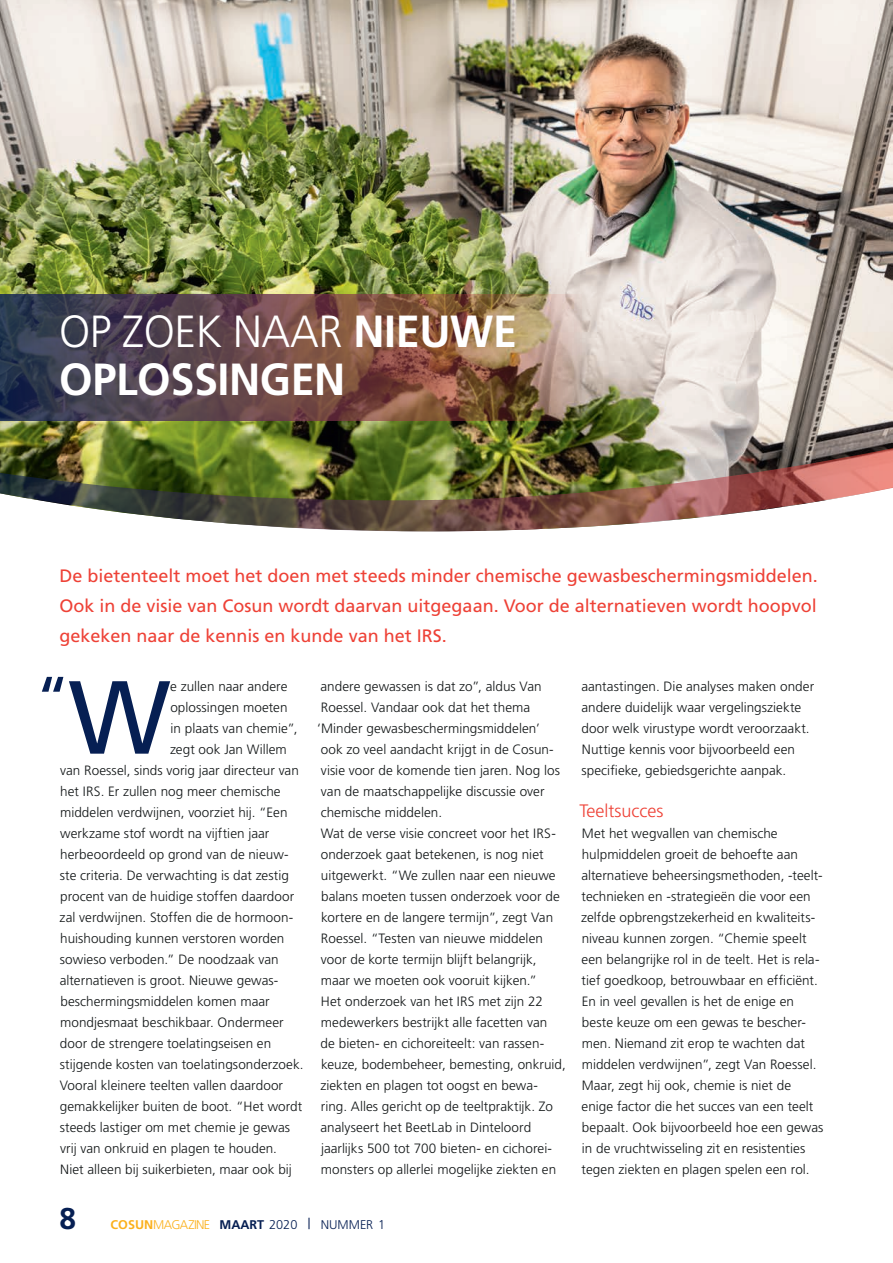
<style>
.page{position:relative;width:893px;height:1263px;background:#fff}
.page>*{position:absolute;margin:0;border:0;box-sizing:border-box;transform-origin:0 0}
.t1{font:60.45px "Frutiger";color:#061f53}
.t2{font:700 45px/48px "Frutiger";letter-spacing:-.01em;color:#fff;scale:.96 1}
.t3{font:700 30px "Frutiger";color:#061f53}
.t4{font:18px/30px "Frutiger";color:#ee4136;text-align:justify}
.t5{font:300 18px "Frutiger";color:#ee4136}
.t6{font:300 13.5px/21px "Frutiger";letter-spacing:.005em;color:#121617}
.t7{font:300 12.6px "Frutiger";letter-spacing:-.03em;color:#fbb01b}
.s1{font-weight:300}
.s2{font-size:103.8px}
.s3{font-weight:700}
.s4{font-weight:700;color:#061f53}
.s5{font-size:12.75px;color:#061f53}
.s6{font-size:15px;color:#061f53}
.s7{color:#061f53}
</style>
<div class="page">
<img style="left:0;top:0;width:893px;height:448px">
<img style="left:0;top:448px;width:893px;height:84px">
<img style="left:0;top:295px;width:581px;height:126px">
<h2 class="t2" style="left:59px;top:307px;width:478px"><span class="s1">OP ZOEK NAAR</span> NIEUWE<br>OPLOSSINGEN</h2>
<h3 class="t4" style="left:60px;top:561px;width:760px">De bietenteelt moet het doen met steeds minder chemische gewasbeschermingsmiddelen.<br>Ook in de visie van Cosun wordt daarvan uitgegaan. Voor de alternatieven wordt hoopvol gekeken naar de kennis en kunde van het IRS.</h3>
<h1 class="t1" style="left:36px;top:662px;width:136px">“<span class="s2">W</span></h1>
<p class="t6" style="left:170px;top:675px;width:119px">e zullen naar andere</p>
<p class="t6" style="left:170px;top:696px;width:119px">oplossingen moeten</p>
<p class="t6" style="left:171px;top:717px;width:128px">in plaats van chemie”,</p>
<p class="t6" style="left:170px;top:738px;width:118px">zegt ook Jan Willem</p>
<p class="t6" style="left:60px;top:759px;width:240px">van Roessel, sinds vorig jaar directeur van</p>
<p class="t6" style="left:60px;top:780px;width:222px">het IRS. Er zullen nog meer chemische</p>
<p class="t6" style="left:60px;top:801px;width:229px">middelen verdwijnen, voorziet hij. “Een</p>
<p class="t6" style="left:60px;top:822px;width:211px">werkzame stof wordt na vijftien jaar</p>
<p class="t6" style="left:60px;top:843px;width:230px">herbeoordeeld op grond van de nieuw-</p>
<p class="t6" style="left:60px;top:864px;width:231px">ste criteria. De verwachting is dat zestig</p>
<p class="t6" style="left:60px;top:885px;width:236px">procent van de huidige stoffen daardoor</p>
<p class="t6" style="left:60px;top:906px;width:235px">zal verdwijnen. Stoffen die de hormoon-</p>
<p class="t6" style="left:60px;top:927px;width:226px">huishouding kunnen verstoren worden</p>
<p class="t6" style="left:60px;top:948px;width:220px">sowieso verboden.” De noodzaak van</p>
<p class="t6" style="left:60px;top:969px;width:220px">alternatieven is groot. Nieuwe gewas-</p>
<p class="t6" style="left:60px;top:990px;width:211px">beschermingsmiddelen komen maar</p>
<p class="t6" style="left:60px;top:1011px;width:225px">mondjesmaat beschikbaar. Ondermeer</p>
<p class="t6" style="left:60px;top:1032px;width:213px">door de strengere toelatingseisen en</p>
<p class="t6" style="left:60px;top:1053px;width:245px">stijgende kosten van toelatingsonderzoek.</p>
<p class="t6" style="left:60px;top:1074px;width:225px">Vooral kleinere teelten vallen daardoor</p>
<p class="t6" style="left:60px;top:1095px;width:244px">gemakkelijker buiten de boot. “Het wordt</p>
<p class="t6" style="left:60px;top:1117px;width:232px">steeds lastiger om met chemie je gewas</p>
<p class="t6" style="left:60px;top:1138px;width:218px">vrij van onkruid en plagen te houden.</p>
<p class="t6" style="left:60px;top:1159px;width:233px">Niet alleen bij suikerbieten, maar ook bij</p>
<p class="t6" style="left:317px;top:676px;width:250px">andere gewassen is dat zo”, aldus Van Roessel. Vandaar ook dat het thema ‘Minder gewasbeschermingsmiddelen’<br>ook zo veel aandacht krijgt in de Cosun&shy;visie voor de komende tien jaren. Nog los van de maatschappelijke discussie over chemische middelen.<br>Wat de verse visie concreet voor het IRS&shy;onderzoek gaat betekenen, is nog niet uitgewerkt. “We zullen naar een nieuwe balans moeten tussen onderzoek voor de kortere en de langere termijn”, zegt Van Roessel. “Testen van nieuwe middelen voor de korte termijn blijft belangrijk,<br>maar we moeten ook vooruit kijken.”<br>Het onderzoek van het IRS met zijn 22 medewerkers bestrijkt alle facetten van<br>de bieten- en cichoreiteelt: van rassen&shy;keuze, bodembeheer, bemesting, onkruid, ziekten en plagen tot oogst en bewa-<br>ring. Alles gericht op de teeltpraktijk. Zo analyseert het BeetLab in Dinteloord jaarlijks 500 tot 700 bieten- en cichorei&shy;monsters op allerlei mogelijke ziekten en</p>
<p class="t6" style="left:581px;top:676px;width:234px">aantastingen. Die analyses maken onder andere duidelijk waar vergelingsziekte door welk virustype wordt veroorzaakt.<br>Nuttige kennis voor bijvoorbeeld een specifieke, gebiedsgerichte aanpak.</p>
<h3 class="t5" style="left:580px;top:800px;width:85px">Teeltsucces</h3>
<p class="t6" style="left:581px;top:822px;width:244px">Met het wegvallen van chemische hulpmiddelen groeit de behoefte aan alternatieve beheersingsmethoden, -teelt&shy;technieken en -strategieën die voor een zelfde opbrengstzekerheid en kwaliteits&shy;niveau kunnen zorgen. “Chemie speelt een belangrijke rol in de teelt. Het is rela&shy;tief goedkoop, betrouwbaar en efficiënt.<br>En in veel gevallen is het de enige en beste keuze om een gewas te bescher&shy;men. Niemand zit erop te wachten dat middelen verdwijnen”, zegt Van Roessel.<br>Maar, zegt hij ook, chemie is niet de enige factor die het succes van een teelt bepaalt. Ook bijvoorbeeld hoe een gewas in de vruchtwisseling zit en resistenties tegen ziekten en plagen spelen een rol.</p>
<h3 class="t3" style="left:60px;top:1201px;width:18px">8</h3>
<p class="t7" style="left:111px;top:1217px;width:276px"><span class="s3">COSUN</span>MAGAZINE <span class="s4">MAART</span> <span class="s5">2020</span> <span class="s6">|</span> <span class="s7">NUMMER</span> <span class="s5">1</span></p>
</div>
